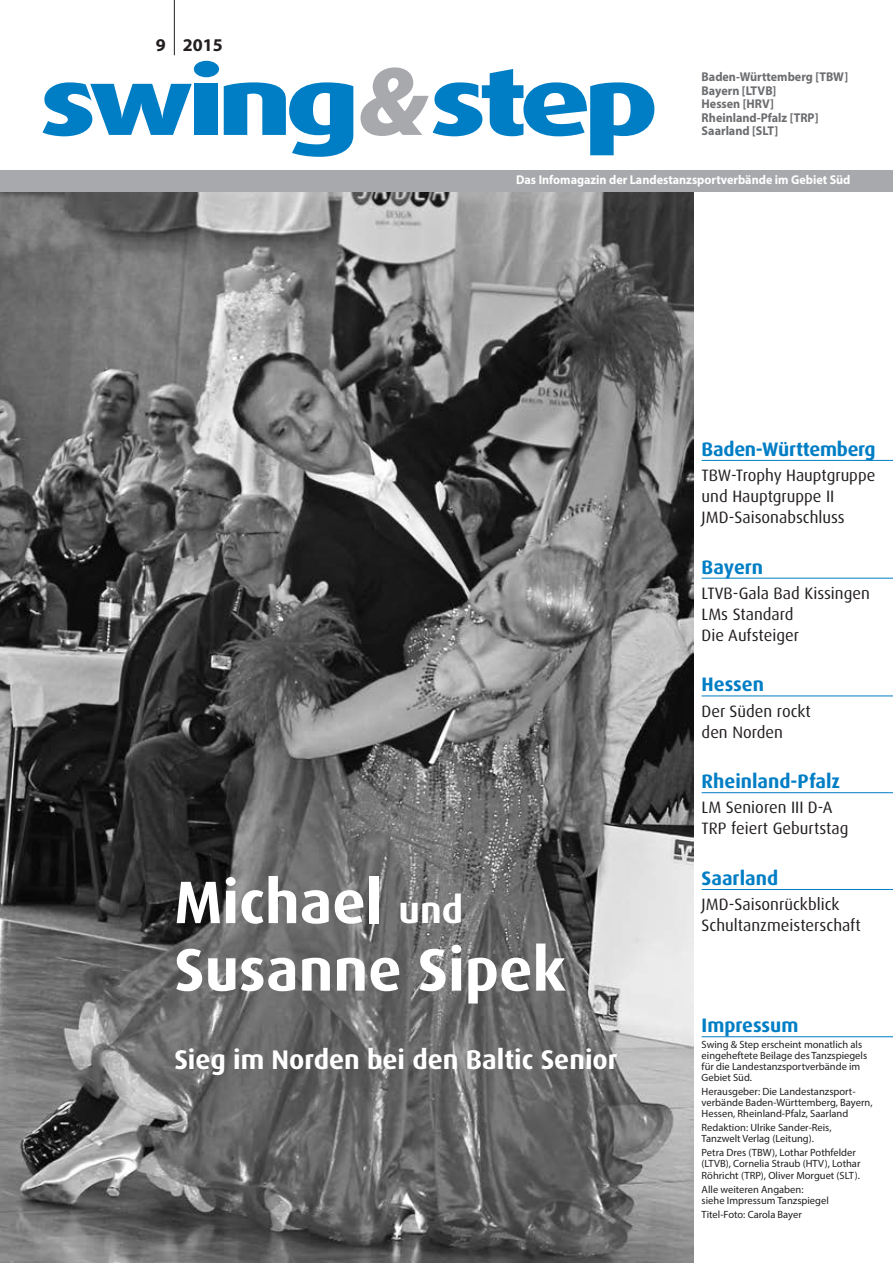
<style>
.page{position:relative;width:893px;height:1263px;background:#fff}
.page>*{position:absolute;margin:0;border:0;box-sizing:border-box;transform-origin:0 0}
.t1{font:700 60px/67.5px "Dax OT";color:#fff}
.t2{font:700 27px "Dax OT";color:#fff}
.t3{font:700 19.5px "Dax OT";color:#007ec5}
.t4{font:700 18px "Myriad Pro";color:#231f20}
.t5{font:16.5px/21px "Dax OT";color:#231f20}
.t6{font:700 12.75px/13.5px "Myriad Pro";color:#6c6d70;scale:.95 1}
.t7{font:700 12.75px "Myriad Pro";color:#fff;scale:.95 1}
.t8{font:10.5px/11.1px "Myriad Pro";color:#231f20}
.s1{font-size:37.5px}
</style>
<div class="page">
<svg style="left:43px;top:82px;width:149px;height:54px"></svg>
<div style="left:194px;top:61px;width:25px;height:16px;background:#007ec5;border-radius:50%"></div>
<div style="left:195px;top:84px;width:23px;height:51px;background:#007ec5"></div>
<svg style="left:224px;top:82px;width:129px;height:75px"></svg>
<svg style="left:360px;top:67px;width:294px;height:88px"></svg>
<img style="left:0;top:191px;width:693px;height:1072px">
<hr style="left:174px;top:0;width:1px;height:55px;background:#231f20">
<div style="left:0;top:170px;width:893px;height:21px;background:#a8a9ad"></div>
<hr style="left:702px;top:460px;width:191px;height:1px;background:#007ec5">
<hr style="left:702px;top:578px;width:191px;height:1px;background:#007ec5">
<hr style="left:702px;top:695px;width:191px;height:1px;background:#007ec5">
<hr style="left:702px;top:792px;width:191px;height:1px;background:#007ec5">
<hr style="left:702px;top:889px;width:191px;height:1px;background:#007ec5">
<hr style="left:702px;top:1036px;width:191px;height:1px;background:#007ec5">
<h3 class="t4" style="left:156px;top:38px;width:11px">9</h3>
<h3 class="t4" style="left:183px;top:38px;width:41px">2015</h3>
<p class="t6" style="left:702px;top:71px;width:156px">Baden-Württemberg [TBW]<br>Bayern [LTVB]<br>Hessen [HRV]<br>Rheinland-Pfalz [TRP]<br>Saarland [SLT]</p>
<p class="t7" style="left:516px;top:175px;width:353px">Das Infomagazin der Landestanzsportverbände im Gebiet Süd</p>
<h1 class="t1" style="left:174px;top:872px;width:393px">Michael <span class="s1">und<br></span>Susanne Sipek</h1>
<h2 class="t2" style="left:174px;top:1048px;width:445px">Sieg im Norden bei den Baltic Senior</h2>
<h3 class="t3" style="left:702px;top:440px;width:176px">Baden-Württemberg</h3>
<h3 class="t5" style="left:702px;top:466px;width:175px">TBW-Trophy Hauptgruppe und Hauptgruppe II<br>JMD-Saisonabschluss</h3>
<h3 class="t3" style="left:702px;top:558px;width:63px">Bayern</h3>
<h3 class="t5" style="left:702px;top:584px;width:170px">LTVB-Gala Bad Kissingen<br>LMs Standard<br>Die Aufsteiger</h3>
<h3 class="t3" style="left:702px;top:676px;width:64px">Hessen</h3>
<h3 class="t5" style="left:702px;top:701px;width:111px">Der Süden rockt den Norden</h3>
<h3 class="t3" style="left:702px;top:773px;width:140px">Rheinland-Pfalz</h3>
<h3 class="t5" style="left:702px;top:798px;width:148px">LM Senioren III D-A<br>TRP feiert Geburtstag</h3>
<h3 class="t3" style="left:702px;top:869px;width:78px">Saarland</h3>
<h3 class="t5" style="left:702px;top:895px;width:161px">JMD-Saisonrückblick<br>Schultanzmeisterschaft</h3>
<h3 class="t3" style="left:702px;top:1017px;width:98px">Impressum</h3>
<p class="t8" style="left:702px;top:1039px;width:167px">Swing &amp; Step erscheint monatlich als eingeheftete Beilage des Tanzspiegels für die Landestanzsportverbände im<br>Gebiet Süd.</p>
<p class="t8" style="left:702px;top:1087px;width:172px">Herausgeber: Die Landestanzsport&shy;verbände Baden-Württemberg, Bayern,<br>Hessen, Rheinland-Pfalz, Saarland</p>
<p class="t8" style="left:702px;top:1123px;width:131px">Redaktion: Ulrike Sander-Reis,<br>Tanzwelt Verlag (Leitung).</p>
<p class="t8" style="left:702px;top:1148px;width:160px">Petra Dres (TBW), Lothar Pothfelder (LTVB), Cornelia Straub (HTV), Lothar<br>Röhricht (TRP), Oliver Morguet (SLT).</p>
<p class="t8" style="left:702px;top:1184px;width:129px">Alle weiteren Angaben: siehe Impressum Tanz spiegel</p>
<p class="t8" style="left:702px;top:1210px;width:102px">Titel-Foto: Carola Bayer</p>
</div>
